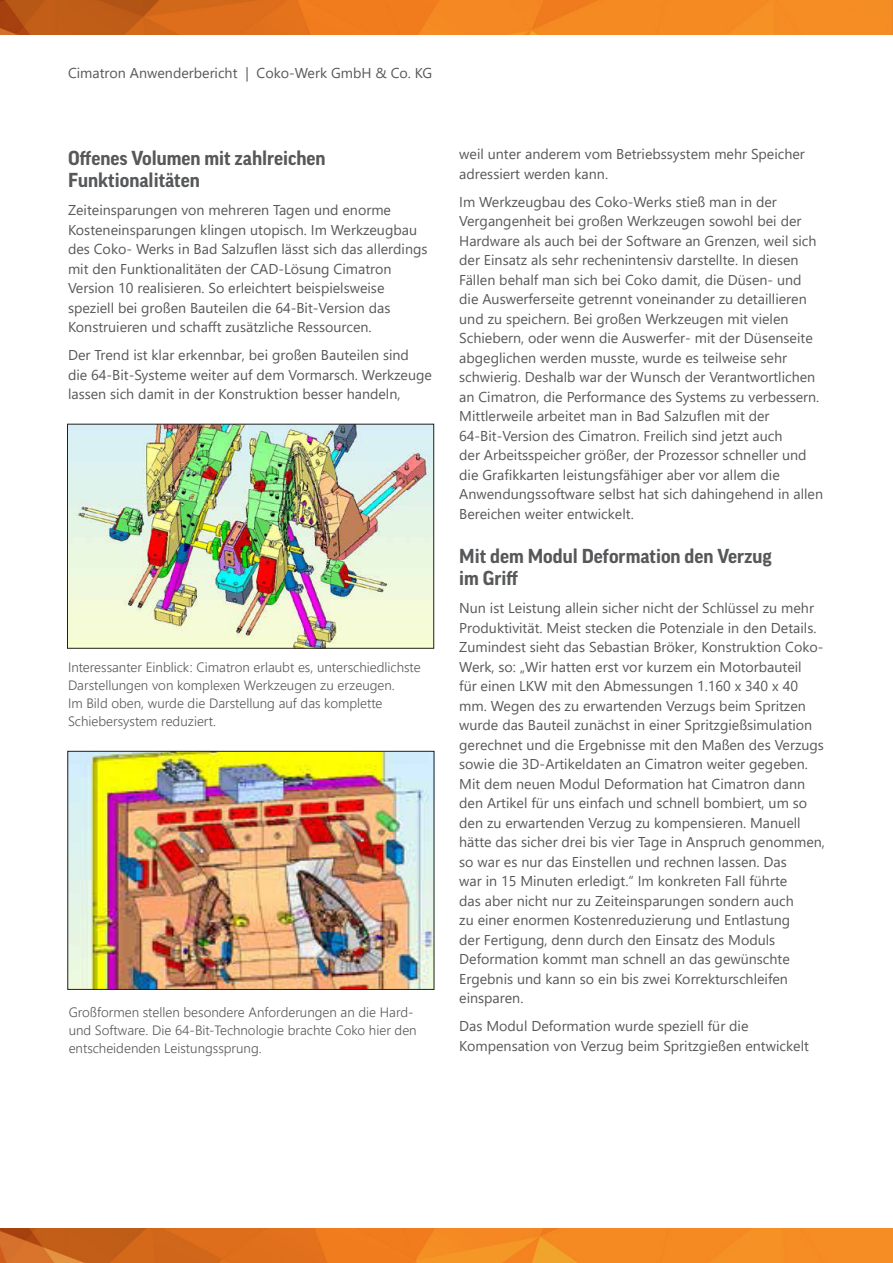
<style>
.page{position:relative;width:893px;height:1263px;background:#fff}
.page>*{position:absolute;margin:0;border:0;box-sizing:border-box;transform-origin:0 0}
.t1{font:700 19.5px/22.5px "Good Pro";color:#57585a}
.body{font:14.25px/19.5px "Segoe UI";color:#57585a}
.t2{font:300 13.5px/18px "Segoe UI";color:#57585a}
</style>
<div class="page">
<img style="left:0;top:1229px;width:893px;height:34px">
<img style="left:0;top:0;width:893px;height:34px">
<img style="left:69px;top:426px;width:363px;height:221px">
<div style="left:67px;top:424px;width:367px;height:225px;border:1px solid #231f20"></div>
<img style="left:69px;top:753px;width:363px;height:235px">
<div style="left:67px;top:751px;width:367px;height:239px;border:1px solid #231f20"></div>
<p class="body" style="left:68px;top:62px;width:366px">Cimatron Anwenderbericht | Coko-Werk GmbH &amp; Co. KG</p>
<h1 class="t1" style="left:68px;top:147px;width:259px">Offenes Volumen mit zahlreichen<br>Funktionalitäten</h1>
<p class="body" style="left:68px;top:199px;width:361px">Zeiteinsparungen von mehreren Tagen und enorme Kosteneinsparungen klingen utopisch. Im Werkzeugbau des Coko- Werks in Bad Salzuflen lässt sich das allerdings mit den Funktionalitäten der CAD-Lösung Cimatron Version 10 realisieren. So erleichtert beispielsweise speziell bei großen Bauteilen die 64-Bit-Version das Konstruieren und schafft zusätzliche Ressourcen.</p>
<p class="body" style="left:68px;top:344px;width:365px">Der Trend ist klar erkennbar, bei großen Bauteilen sind<br>die 64-Bit-Systeme weiter auf dem Vormarsch. Werkzeuge lassen sich damit in der Konstruktion besser handeln,</p>
<p class="t2" style="left:68px;top:656px;width:354px">Interessanter Einblick: Cimatron erlaubt es, unterschiedlichste Darstellungen von komplexen Werkzeugen zu erzeugen.<br>Im Bild oben, wurde die Darstellung auf das komplette Schiebersystem reduziert.</p>
<p class="t2" style="left:69px;top:1001px;width:350px">Großformen stellen besondere Anforderungen an die Hard&shy;und Software. Die 64-Bit-Technologie brachte Coko hier den</p>
<p class="t2" style="left:69px;top:1037px;width:195px">entscheidenden Leistungssprung.</p>
<p class="body" style="left:459px;top:143px;width:347px">weil unter anderem vom Betriebssystem mehr Speicher adressiert werden kann.</p>
<p class="body" style="left:459px;top:191px;width:365px">Im Werkzeugbau des Coko-Werks stieß man in der Vergangenheit bei großen Werkzeugen sowohl bei der Hardware als auch bei der Software an Grenzen, weil sich der Einsatz als sehr rechenintensiv darstellte. In diesen Fällen behalf man sich bei Coko damit, die Düsen- und die Auswerferseite getrennt voneinander zu detaillieren und zu speichern. Bei großen Werkzeugen mit vielen Schiebern, oder wenn die Auswerfer- mit der Düsenseite abgeglichen werden musste, wurde es teilweise sehr schwierig. Deshalb war der Wunsch der Verantwortlichen an Cimatron, die Performance des Systems zu verbessern.<br>Mittlerweile arbeitet man in Bad Salzuflen mit der 64-Bit-Version des Cimatron. Freilich sind jetzt auch<br>der Arbeitsspeicher größer, der Prozessor schneller und die Grafikkarten leistungsfähiger aber vor allem die Anwendungssoftware selbst hat sich dahingehend in allen Bereichen weiter entwickelt.</p>
<h1 class="t1" style="left:459px;top:544px;width:314px">Mit dem Modul Deformation den Verzug im Griff</h1>
<p class="body" style="left:459px;top:597px;width:367px">Nun ist Leistung allein sicher nicht der Schlüssel zu mehr Produktivität. Meist stecken die Potenziale in den Details.<br>Zumindest sieht das Sebastian Bröker, Konstruktion Coko-Werk, so: „Wir hatten erst vor kurzem ein Motorbauteil<br>für einen LKW mit den Abmessungen 1.160 x 340 x 40 mm. Wegen des zu erwartenden Verzugs beim Spritzen wurde das Bauteil zunächst in einer Spritzgießsimulation gerechnet und die Ergebnisse mit den Maßen des Verzugs sowie die 3D-Artikeldaten an Cimatron weiter gegeben.<br>Mit dem neuen Modul Deformation hat Cimatron dann den Artikel für uns einfach und schnell bombiert, um so den zu erwartenden Verzug zu kompensieren. Manuell hätte das sicher drei bis vier Tage in Anspruch genommen, so war es nur das Einstellen und rechnen lassen. Das<br>war in 15 Minuten erledigt.“ Im konkreten Fall führte<br>das aber nicht nur zu Zeiteinsparungen sondern auch<br>zu einer enormen Kostenreduzierung und Entlastung<br>der Fertigung, denn durch den Einsatz des Moduls Deformation kommt man schnell an das gewünschte Ergebnis und kann so ein bis zwei Korrekturschleifen einsparen.</p>
<p class="body" style="left:459px;top:1015px;width:351px">Das Modul Deformation wurde speziell für die<br>Kompensation von Verzug beim Spritzgießen entwickelt</p>
</div>
